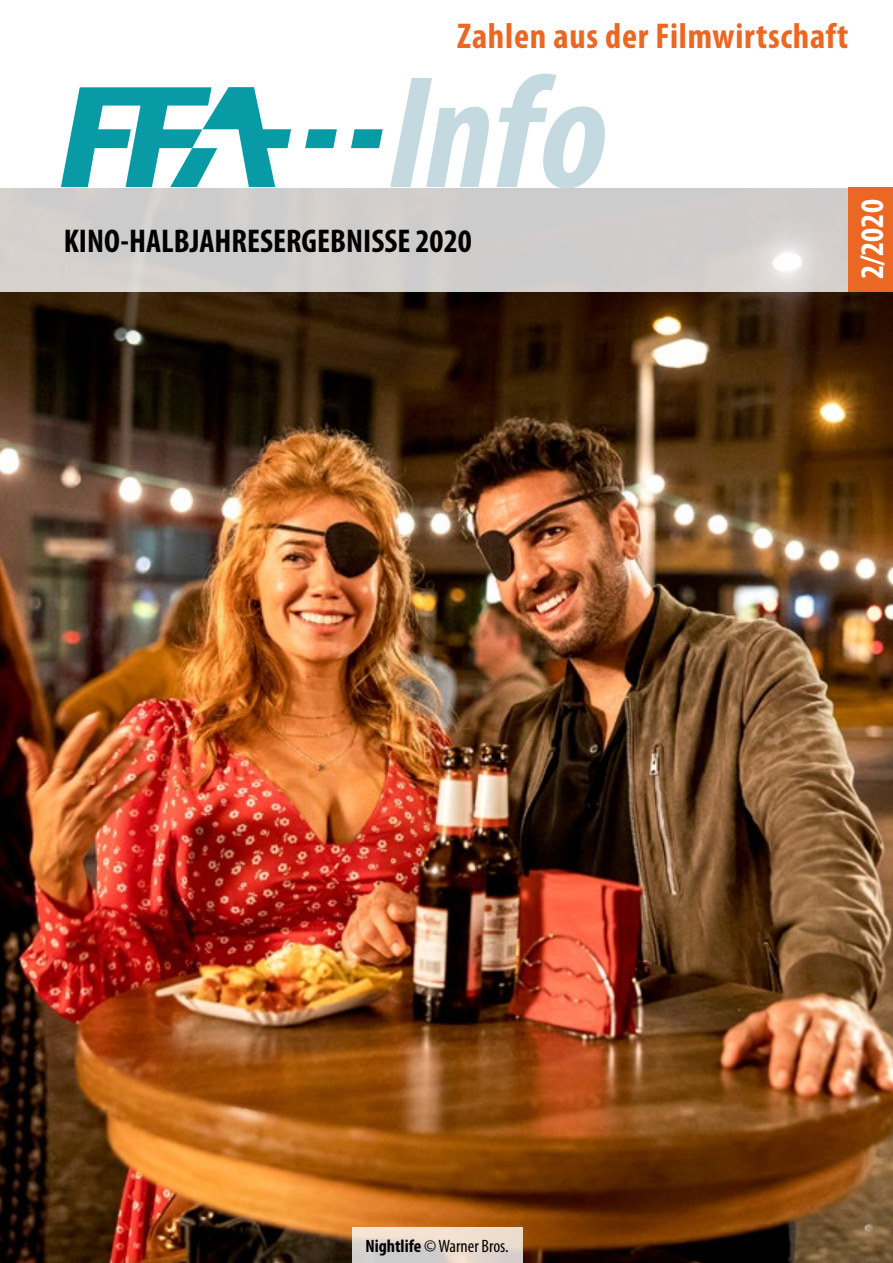
<style>
.page{position:relative;width:893px;height:1263px;background:#fff}
.page>*{position:absolute;margin:0;border:0;box-sizing:border-box;transform-origin:0 0}
.t1{font:italic 700 condensed 162px "Myriad Pro";color:#c4dae0}
.t2{font:700 condensed 36px "Myriad Pro";letter-spacing:.02em;color:#eb6724}
.t3{font:700 condensed 33px "Myriad Pro";color:#000}
.t4{font:700 condensed 33px "Myriad Pro";color:#fff}
.t5{font:condensed 18px "Myriad Pro";color:#000}
.s1{font-weight:700}
</style>
<div class="page">
<img style="left:0;top:291px;width:893px;height:972px">
<div style="left:0;top:187px;width:848px;height:104px;background:#d1cccc"></div>
<div style="left:848px;top:187px;width:45px;height:104px;background:#eb6724"></div>
<svg style="left:353px;top:1227px;width:170px;height:36px;background:#e4d8ce"></svg>
<svg style="left:61px;top:87px;width:230px;height:100px"></svg>
<svg style="left:305px;top:129px;width:32px;height:19px"></svg>
<svg style="left:351px;top:129px;width:32px;height:19px"></svg>
<p class="t2" style="left:457px;top:13px;width:393px">Zahlen aus der Filmwirtschaft</p>
<h1 class="t1" style="left:388px;top:32px;width:222px">Info</h1>
<p class="t3" style="left:64px;top:220px;width:410px">KINO-HALBJAHRESERGEBNISSE 2020</p>
<p class="t4" style="left:851px;top:279px;width:81px;rotate:-90deg">2/2020</p>
<p class="t5" style="left:365px;top:1235px;width:145px"><span class="s1">Nightlife</span> © Warner Bros.</p>
</div>
